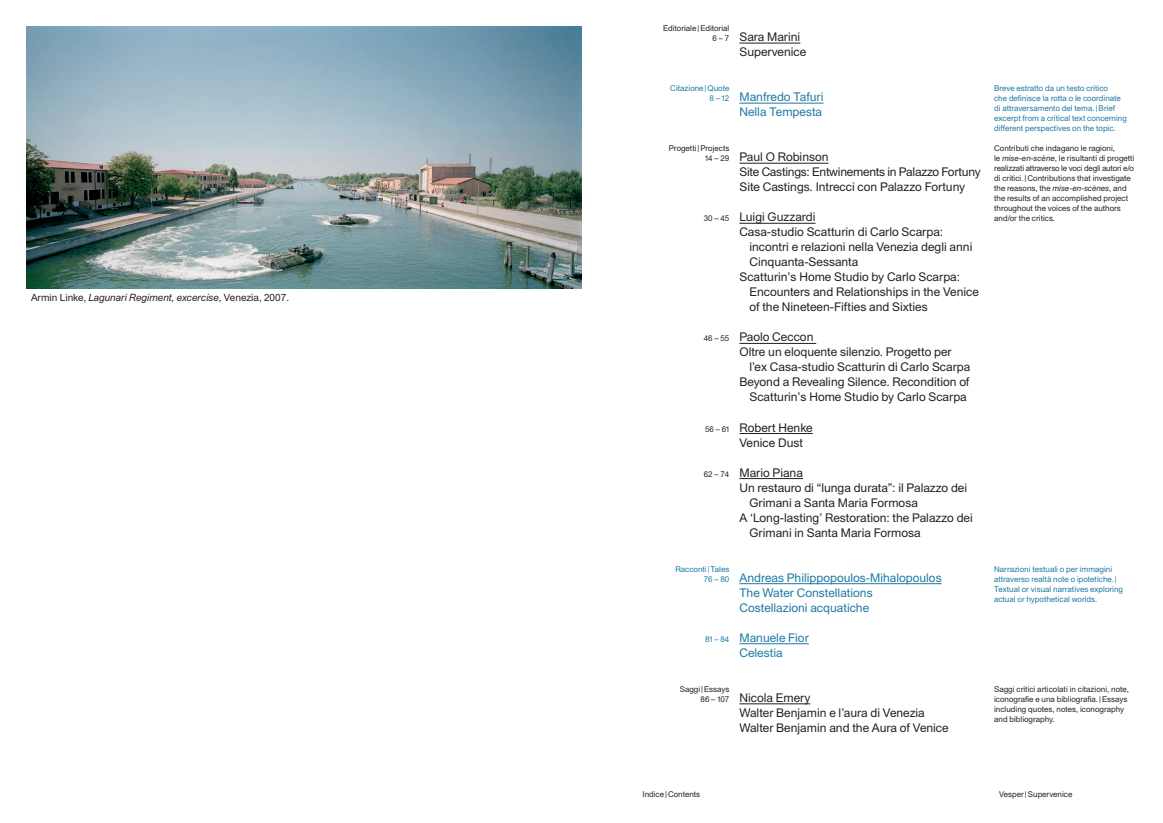
<style>
.page{position:relative;width:1163px;height:823px;background:#fff}
.page>*{position:absolute;margin:0;border:0;box-sizing:border-box;transform-origin:0 0}
.t1{font:12px/15px "Union";color:#231f20}
.t2{font:12px/15px "Union";color:#1e79a3}
.t3{font:italic 10px "Union";color:#231f20}
.t4{font:8px/10px "Union";color:#231f20;text-align:right}
.t5{font:8px/10px "Union";color:#1e79a3}
.s1{font-style:normal}
.s2{font-style:italic}
</style>
<div class="page">
<hr style="left:739px;top:43px;width:61px;height:1px;background:#231f20">
<hr style="left:739px;top:103px;width:84px;height:1px;background:#1e79a3">
<hr style="left:739px;top:163px;width:89px;height:1px;background:#231f20">
<hr style="left:739px;top:223px;width:76px;height:1px;background:#231f20">
<hr style="left:739px;top:343px;width:77px;height:1px;background:#231f20">
<hr style="left:739px;top:433px;width:73px;height:1px;background:#231f20">
<hr style="left:739px;top:478px;width:63px;height:1px;background:#231f20">
<hr style="left:739px;top:583px;width:202px;height:1px;background:#1e79a3">
<hr style="left:739px;top:643px;width:69px;height:1px;background:#1e79a3">
<hr style="left:739px;top:703px;width:71px;height:1px;background:#231f20">
<img style="left:26px;top:26px;width:555px;height:263px">
<p class="t3" style="left:31px;top:292px;width:259px"><span class="s1">Armin Linke,</span> Lagunari Regiment, excercise<span class="s1">, Venezia, 2007.</span></p>
<p class="t4" style="left:663px;top:23px;width:68px">Editoriale|Editorial<br>6 – 7</p>
<p class="t5" style="left:670px;top:83px;width:61px;text-align:right">Citazione|Quote<br>8 – 12</p>
<p class="t4" style="left:668px;top:143px;width:62px">Progetti |Projects<br>14 – 29</p>
<p class="t4" style="left:703px;top:213px;width:27px">30 – 45</p>
<p class="t4" style="left:703px;top:333px;width:27px">46 – 55</p>
<p class="t4" style="left:705px;top:423px;width:26px">56 – 61</p>
<p class="t4" style="left:703px;top:468px;width:27px">62 – 74</p>
<p class="t5" style="left:675px;top:563px;width:55px;text-align:right">Racconti |Tales<br>76 – 80</p>
<p class="t5" style="left:705px;top:633px;width:26px">81 – 84</p>
<p class="t4" style="left:679px;top:683px;width:51px">Saggi |Essays<br>86 – 107</p>
<p class="t1" style="left:739px;top:29px;width:68px">Sara Marini<br>Supervenice</p>
<p class="t2" style="left:739px;top:89px;width:85px">Manfredo Tafuri<br>Nella Tempesta</p>
<p class="t1" style="left:739px;top:149px;width:243px">Paul O Robinson<br>Site Castings: Entwinements in Palazzo Fortuny<br>Site Castings. Intrecci con Palazzo Fortuny</p>
<p class="t1" style="left:739px;top:209px;width:78px">Luigi Guzzardi</p>
<p class="t1" style="left:739px;top:224px;width:205px">Casa-studio Scatturin di Carlo Scarpa:</p>
<p class="t1" style="left:749px;top:239px;width:224px">incontri e relazioni nella Venezia degli anni</p>
<p class="t1" style="left:749px;top:254px;width:110px">Cinquanta-Sessanta</p>
<p class="t1" style="left:739px;top:269px;width:222px">Scatturin’s Home Studio by Carlo Scarpa:</p>
<p class="t1" style="left:749px;top:284px;width:231px">Encounters and Relationships in the Venice</p>
<p class="t1" style="left:749px;top:299px;width:180px">of the Nineteen-Fifties and Sixties</p>
<p class="t1" style="left:739px;top:329px;width:75px">Paolo Ceccon</p>
<p class="t1" style="left:739px;top:344px;width:214px">Oltre un eloquente silenzio. Progetto per</p>
<p class="t1" style="left:749px;top:359px;width:222px">l’ex Casa-studio Scatturin di Carlo Scarpa</p>
<p class="t1" style="left:739px;top:374px;width:231px">Beyond a Revealing Silence. Recondition of</p>
<p class="t1" style="left:749px;top:389px;width:219px">Scatturin’s Home Studio by Carlo Scarpa</p>
<p class="t1" style="left:739px;top:419px;width:75px">Robert Henke<br>Venice Dust</p>
<p class="t1" style="left:739px;top:464px;width:65px">Mario Piana</p>
<p class="t1" style="left:739px;top:479px;width:229px">Un restauro di “lunga durata”: il Palazzo dei</p>
<p class="t1" style="left:749px;top:494px;width:170px">Grimani a Santa Maria Formosa</p>
<p class="t1" style="left:739px;top:509px;width:235px">A ‘Long-lasting’ Restoration: the Palazzo dei</p>
<p class="t1" style="left:749px;top:524px;width:173px">Grimani in Santa Maria Formosa</p>
<p class="t2" style="left:739px;top:569px;width:204px">Andreas Philippopoulos-Mihalopoulos<br>The Water Constellations<br>Costellazioni acquatiche</p>
<p class="t2" style="left:739px;top:629px;width:71px">Manuele Fior<br>Celestia</p>
<p class="t1" style="left:739px;top:689px;width:211px">Nicola Emery<br>Walter Benjamin e l’aura di Venezia<br>Walter Benjamin and the Aura of Venice</p>
<p class="t5" style="left:993px;top:83px;width:134px">Breve estratto da un testo critico<br>che definisce la rotta o le coordinate di attraversamento del tema.|Brief excerpt from a critical text concerning different perspectives on the topic.</p>
<p class="t4" style="left:993px;top:143px;width:142px;text-align:left">Contributi che indagano le ragioni,<br>le <span class="s2">mise-en-scène</span>, le risultanti di progetti realizzati attraverso le voci degli autori e/o di critici.|Contributions that investigate the reasons, the <span class="s2">mise-en-scènes</span>, and the results of an accomplished project throughout the voices of the authors and/or the critics.</p>
<p class="t5" style="left:993px;top:563px;width:130px">Narrazioni testuali o per immagini attraverso realtà note o ipotetiche.| Textual or visual narratives exploring actual or hypothetical worlds.</p>
<p class="t4" style="left:993px;top:683px;width:136px;text-align:left">Saggi critici articolati in citazioni, note, iconografie e una bibliografia.|Essays including quotes, notes, iconography and bibliography.</p>
<p class="t4" style="left:642px;top:788px;width:59px">Indice|Contents</p>
<p class="t4" style="left:998px;top:788px;width:75px">Vesper|Supervenice</p>
</div>
